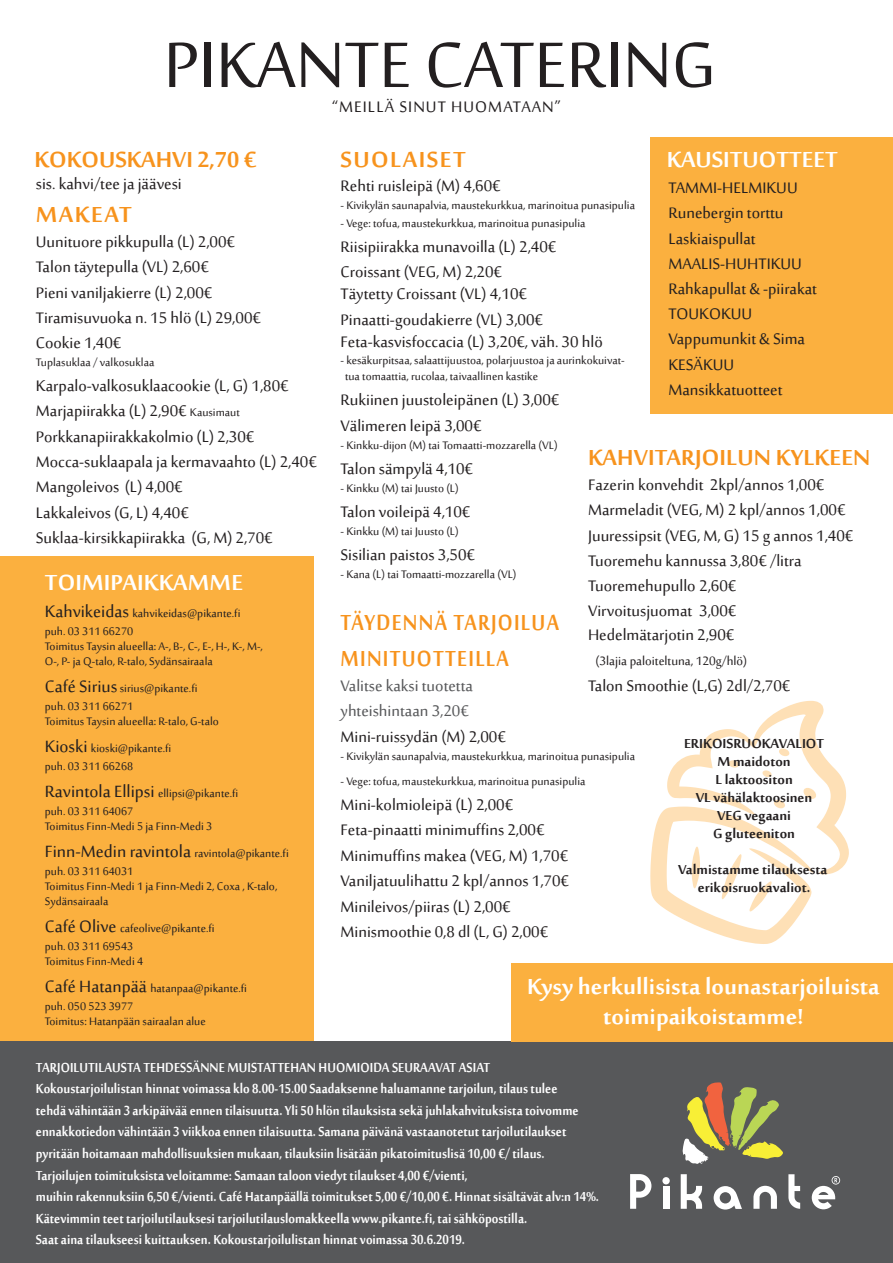
<style>
.page{position:relative;width:893px;height:1263px;background:#fff}
.page>*{position:absolute;margin:0;border:0;box-sizing:border-box;transform-origin:0 0}
.t1{font:88.5px "Sakkal Majalla";color:#231f20}
.t2{font:700 30px/30px "Sakkal Majalla";color:#fff;text-align:center}
.t3{font:700 30px/36px "Sakkal Majalla";letter-spacing:.05em;color:#f7931d;scale:.85 1}
.t4{font:700 30px "Sakkal Majalla";letter-spacing:.005em;color:#f7931d}
.t5{font:700 30px "Sakkal Majalla";color:#f7931d}
.t6{font:700 30px "Sakkal Majalla";letter-spacing:.05em;color:#f7931d}
.t7{font:21px/25.2px "Sakkal Majalla";color:#231f20}
.t8{font:21px/25.2px "Sakkal Majalla";color:#57585a}
.t9{font:21px "Sakkal Majalla";letter-spacing:.05em;color:#231f20}
.t10{font:700 18px/21.6px "Sakkal Majalla";color:#fff;scale:.88 1}
.t11{font:700 18px/18px "Sakkal Majalla";color:#231f20;text-align:center}
.t12{font:16.5px "Sakkal Majalla";color:#231f20}
.t13{font:15px/18px "Sakkal Majalla";color:#231f20}
.s1{font-size:15px}
.s2{font-size:22.5px}
</style>
<div class="page">
<svg style="left:650px;top:701px;width:199px;height:243px"></svg>
<div style="left:0;top:1041px;width:893px;height:222px;background:#57585a"></div>
<svg style="left:682px;top:1082px;width:101px;height:82px"></svg>
<svg style="left:630px;top:1174px;width:21px;height:35px"></svg>
<div style="left:663px;top:1186px;width:6px;height:23px;background:#fff"></div>
<div style="left:662px;top:1177px;width:8px;height:7px;background:#fff;border-radius:50%"></div>
<svg style="left:681px;top:1174px;width:21px;height:35px"></svg>
<svg style="left:714px;top:1186px;width:28px;height:23px"></svg>
<svg style="left:753px;top:1186px;width:24px;height:23px"></svg>
<svg style="left:788px;top:1174px;width:12px;height:35px"></svg>
<svg style="left:812px;top:1176px;width:28px;height:33px"></svg>
<div style="left:0;top:556px;width:314px;height:485px;background:#fbb03f"></div>
<div style="left:650px;top:137px;width:243px;height:277px;background:#fbb03f"></div>
<div style="left:511px;top:963px;width:382px;height:79px;background:#fbb03f"></div>
<h1 class="t1" style="left:164px;top:16px;width:554px">PIKANTE CATERING</h1>
<p class="t9" style="left:332px;top:95px;width:230px">“MEILLÄ SINUT HUOMATAAN”</p>
<h2 class="t5" style="left:34px;top:142px;width:224px">KOKOUSKAHVI 2,70 €</h2>
<h2 class="t2" style="left:667px;top:146px;width:173px">KAUSITUOTTEET</h2>
<p class="t7" style="left:668px;top:177px;width:150px">TAMMI-HELMIKUU<br>Runebergin torttu<br>Laskiaispullat<br>MAALIS-HUHTIKUU<br>Rahkapullat &amp; -piirakat<br>TOUKOKUU<br>Vappumunkit &amp; Sima<br>KESÄKUU<br>Mansikkatuotteet</p>
<h2 class="t6" style="left:340px;top:142px;width:127px">SUOLAISET</h2>
<p class="t7" style="left:340px;top:174px;width:162px">Rehti ruisleipä (M) 4,60€</p>
<p class="t13" style="left:340px;top:197px;width:296px">- Kivikylän saunapalvia, maustekurkkua, marinoitua punasipulia</p>
<p class="t13" style="left:340px;top:215px;width:246px">- Vege: tofua, maustekurkkua, marinoitua punasipulia</p>
<p class="t7" style="left:340px;top:235px;width:217px">Riisipiirakka munavoilla (L) 2,40€<br>Croissant (VEG, M) 2,20€</p>
<p class="t7" style="left:340px;top:283px;width:204px">Täytetty Croissant (VL) 4,10€<br>Pinaatti-goudakierre (VL) 3,00€</p>
<p class="t7" style="left:340px;top:331px;width:264px">Feta-kasvisfoccacia (L) 3,20€, väh. 30 hlö</p>
<p class="t13" style="left:345px;top:353px;width:281px;line-height:16.5px;text-indent:-5px">- kesäkurpitsaa, salaattijuustoa, polarjuustoa ja aurinkokuivat&shy;tua tomaattia, rucolaa, taivaallinen kastike</p>
<p class="t7" style="left:340px;top:389px;width:220px">Rukiinen juustoleipänen (L) 3,00€<br>Välimeren leipä 3,00€</p>
<p class="t13" style="left:340px;top:437px;width:219px">- Kinkku-dijon (M) tai Tomaatti-mozzarella (VL)</p>
<p class="t7" style="left:340px;top:457px;width:134px">Talon sämpylä 4,10€</p>
<p class="t13" style="left:340px;top:480px;width:120px">- Kinkku (M) tai Juusto (L)</p>
<p class="t7" style="left:340px;top:500px;width:131px">Talon voileipä 4,10€</p>
<p class="t13" style="left:340px;top:523px;width:120px">- Kinkku (M) tai Juusto (L)</p>
<p class="t7" style="left:340px;top:544px;width:136px">Sisilian paistos 3,50€</p>
<p class="t13" style="left:340px;top:566px;width:178px">- Kana (L) tai Tomaatti-mozzarella (VL)</p>
<p class="t7" style="left:36px;top:172px;width:147px">sis. kahvi/tee ja jäävesi</p>
<h2 class="t6" style="left:36px;top:198px;width:98px">MAKEAT</h2>
<p class="t7" style="left:36px;top:231px;width:227px">Uunituore pikkupulla (L) 2,00€<br>Talon täytepulla (VL) 2,60€<br>Pieni vaniljakierre (L) 2,00€<br>Tiramisuvuoka n. 15 hlö (L) 29,00€<br>Cookie 1,40€</p>
<p class="t13" style="left:36px;top:354px;width:120px">Tuplasuklaa / valkosuklaa</p>
<p class="t7" style="left:36px;top:375px;width:282px">Karpalo-valkosuklaacookie (L, G) 1,80€ Marjapiirakka (L) 2,90€ <span class="s1">Kausimaut </span>Porkkanapiirakkakolmio (L) 2,30€ Mocca-suklaapala ja kermavaahto (L) 2,40€ Mangoleivos (L) 4,00€<br>Lakkaleivos (G, L) 4,40€ Suklaa-kirsikkapiirakka (G, M) 2,70€</p>
<h2 class="t4" style="left:588px;top:441px;width:284px">KAHVITARJOILUN KYLKEEN</h2>
<p class="t7" style="left:588px;top:474px;width:267px">Fazerin konvehdit 2kpl/annos 1,00€<br>Marmeladit (VEG, M) 2 kpl/annos 1,00€<br>Juuressipsit (VEG, M, G) 15 g annos 1,40€<br>Tuoremehu kannussa 3,80€ /litra<br>Tuoremehupullo 2,60€<br>Virvoitusjuomat 3,00€<br>Hedelmätarjotin 2,90€</p>
<p class="t12" style="left:595px;top:652px;width:153px">(3lajia paloiteltuna, 120g/hlö)</p>
<p class="t7" style="left:588px;top:674px;width:204px">Talon Smoothie (L,G) 2dl/2,70€</p>
<h2 class="t2" style="left:45px;top:569px;width:200px">TOIMIPAIKKAMME</h2>
<p class="t13" style="left:45px;top:605px;width:197px"><span class="s2">Kahvikeidas</span> kahvikeidas@pikante.fi puh. 03 311 66270</p>
<p class="t13" style="left:45px;top:639px;width:220px;line-height:15px">Toimitus Taysin alueella: A-, B-, C-, E-, H-, K-, M-,<br>O-, P- ja Q-talo, R-talo, Sydänsairaala</p>
<p class="t13" style="left:45px;top:680px;width:154px"><span class="s2">Café Sirius</span> sirius@pikante.fi puh. 03 311 66271</p>
<p class="t13" style="left:45px;top:708px;width:176px;line-height:27px">Toimitus Taysin alueella: R-talo, G-talo<br><span class="s2">Kioski</span> kioski@pikante.fi</p>
<p class="t13" style="left:45px;top:753px;width:195px;line-height:27px">puh. 03 311 66268<br><span class="s2">Ravintola Ellipsi</span> ellipsi@pikante.fi</p>
<p class="t13" style="left:45px;top:804px;width:169px;line-height:15px">puh. 03 311 64067<br>Toimitus Finn-Medi 5 ja Finn-Medi 3</p>
<p class="t13" style="left:45px;top:845px;width:246px"><span class="s2">Finn-Medin ravintola</span> ravintola@pikante.fi puh. 03 311 64031</p>
<p class="t13" style="left:45px;top:879px;width:234px;line-height:15px">Toimitus Finn-Medi 1 ja Finn-Medi 2, Coxa , K-talo,<br>Sydänsairaala</p>
<p class="t13" style="left:45px;top:920px;width:171px"><span class="s2">Café Olive</span> cafeolive@pikante.fi puh. 03 311 69543</p>
<p class="t13" style="left:45px;top:948px;width:204px;line-height:27px">Toimitus Finn-Medi 4<br><span class="s2">Café Hatanpää</span> hatanpaa@pikante.fi</p>
<p class="t13" style="left:45px;top:999px;width:162px;line-height:15px">puh. 050 523 3977<br>Toimitus: Hatanpään sairaalan alue</p>
<h2 class="t3" style="left:340px;top:607px;width:259px">TÄYDENNÄ TARJOILUA<br>MINITUOTTEILLA</h2>
<p class="t8" style="left:340px;top:675px;width:134px">Valitse kaksi tuotetta yhteishintaan 3,20€</p>
<p class="t7" style="left:340px;top:725px;width:167px">Mini-ruissydän (M) 2,00€</p>
<p class="t13" style="left:340px;top:748px;width:296px">- Kivikylän saunapalvia, maustekurkkua, marinoitua punasipulia</p>
<p class="t13" style="left:340px;top:773px;width:246px">- Vege: tofua, maustekurkkua, marinoitua punasipulia</p>
<p class="t7" style="left:340px;top:793px;width:230px">Mini-kolmioleipä (L) 2,00€<br>Feta-pinaatti minimuffins 2,00€<br>Minimuffins makea (VEG, M) 1,70€<br>Vaniljatuulihattu 2 kpl/annos 1,70€<br>Minileivos/piiras (L) 2,00€<br>Minismoothie 0,8 dl (L, G) 2,00€</p>
<p class="t11" style="left:684px;top:735px;width:142px">ERIKOISRUOKAVALIOT<br>M maidoton<br>L laktoositon<br>VL vähälaktoosinen<br>VEG vegaani<br>G gluteeniton</p>
<p class="t11" style="left:678px;top:861px;width:151px">Valmistamme tilauksesta erikoisruokavaliot.</p>
<h2 class="t2" style="left:527px;top:973px;width:354px">Kysy herkullisista lounastarjoiluista toimipaikoistamme!</h2>
<p class="t10" style="left:36px;top:1057px;width:641px">TARJOILUTILAUSTA TEHDESSÄNNE MUISTATTEHAN HUOMIOIDA SEURAAVAT ASIAT Kokoustarjoilulistan hinnat voimassa klo 8.00-15.00 Saadaksenne haluamanne tarjoilun, tilaus tulee<br>tehdä vähintään 3 arkipäivää ennen tilaisuutta. Yli 50 hlön tilauksista sekä juhlakahvituksista toivomme ennakkotiedon vähintään 3 viikkoa ennen tilaisuutta. Samana päivänä vastaanotetut tarjoilutilaukset pyritään hoitamaan mahdollisuuksien mukaan, tilauksiin lisätään pikatoimituslisä 10,00 €/ tilaus.<br>Tarjoilujen toimituksista veloitamme: Samaan taloon viedyt tilaukset 4,00 €/vienti,<br>muihin rakennuksiin 6,50 €/vienti. Café Hatanpäällä toimitukset 5,00 €/10,00 €. Hinnat sisältävät alv:n 14%.<br>Kätevimmin teet tarjoilutilauksesi tarjoilutilauslomakkeella www.pikante.fi, tai sähköpostilla.<br>Saat aina tilaukseesi kuittauksen. Kokoustarjoilulistan hinnat voimassa 30.6.2019.</p>
</div>
